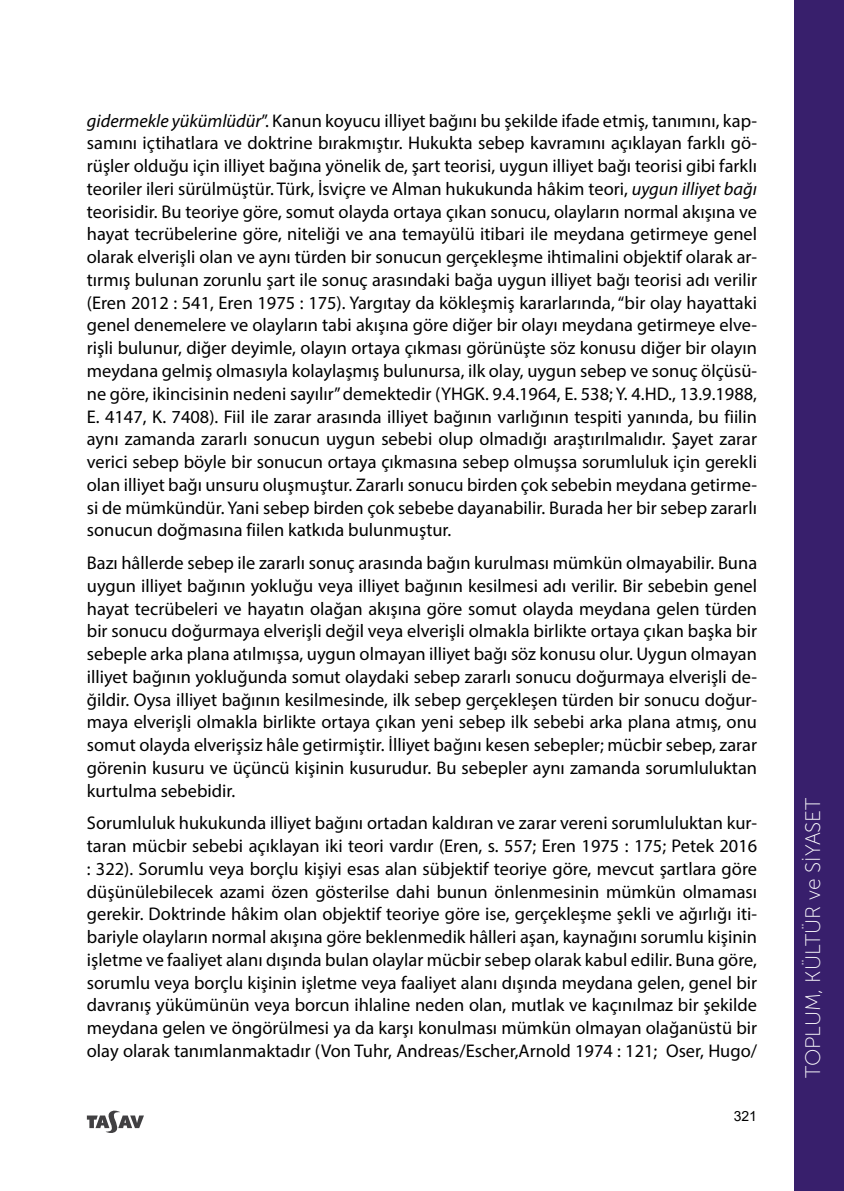
<style>
.page{position:relative;width:844px;height:1191px;background:#fff}
.page>*{position:absolute;margin:0;border:0;box-sizing:border-box;transform-origin:0 0}
.t1{font:21px "Museo Sans 100";color:#fff}
.t2{font:18.38px/22.8px "Myriad Pro";color:#000;text-align:justify}
.t3{font:14px "Arial";color:#000}
.s1{font-style:italic}
</style>
<div class="page">
<svg style="left:87px;top:1110px;width:57px;height:23px"></svg>
<div style="left:793px;top:0;width:50px;height:1191px;background:#381f6c"></div>
<p class="t2" style="left:87px;top:109px;width:671px"><span class="s1">gidermekle yükümlüdür</span>”. Kanun koyucu illiyet bağını bu şekilde ifade etmiş, tanımını, kap&shy;samını içtihatlara ve doktrine bırakmıştır. Hukukta sebep kavramını açıklayan farklı gö&shy;rüşler olduğu için illiyet bağına yönelik de, şart teorisi, uygun illiyet bağı teorisi gibi farklı teoriler ileri sürülmüştür. Türk, İsviçre ve Alman hukukunda hâkim teori, <span class="s1">uygun illiyet bağı </span>teorisidir. Bu teoriye göre, somut olayda ortaya çıkan sonucu, olayların normal akışına ve hayat tecrübelerine göre, niteliği ve ana temayülü itibari ile meydana getirmeye genel olarak elverişli olan ve aynı türden bir sonucun gerçekleşme ihtimalini objektif olarak ar&shy;tırmış bulunan zorunlu şart ile sonuç arasındaki bağa uygun illiyet bağı teorisi adı verilir (Eren 2012 : 541, Eren 1975 : 175). Yargıtay da kökleşmiş kararlarında, “bir olay hayattaki genel denemelere ve olayların tabi akışına göre diğer bir olayı meydana getirmeye elve&shy;rişli bulunur, diğer deyimle, olayın ortaya çıkması görünüşte söz konusu diğer bir olayın meydana gelmiş olmasıyla kolaylaşmış bulunursa, ilk olay, uygun sebep ve sonuç ölçüsü&shy;ne göre, ikincisinin nedeni sayılır” demektedir (YHGK. 9.4.1964, E. 538; Y. 4.HD., 13.9.1988, E. 4147, K. 7408). Fiil ile zarar arasında illiyet bağının varlığının tespiti yanında, bu fiilin aynı zamanda zararlı sonucun uygun sebebi olup olmadığı araştırılmalıdır. Şayet zarar verici sebep böyle bir sonucun ortaya çıkmasına sebep olmuşsa sorumluluk için gerekli olan illiyet bağı unsuru oluşmuştur. Zararlı sonucu birden çok sebebin meydana getirme&shy;si de mümkündür. Yani sebep birden çok sebebe dayanabilir. Burada her bir sebep zararlı sonucun doğmasına fiilen katkıda bulunmuştur.</p>
<p class="t2" style="left:87px;top:551px;width:671px">Bazı hâllerde sebep ile zararlı sonuç arasında bağın kurulması mümkün olmayabilir. Buna uygun illiyet bağının yokluğu veya illiyet bağının kesilmesi adı verilir. Bir sebebin genel hayat tecrübeleri ve hayatın olağan akışına göre somut olayda meydana gelen türden bir sonucu doğurmaya elverişli değil veya elverişli olmakla birlikte ortaya çıkan başka bir sebeple arka plana atılmışsa, uygun olmayan illiyet bağı söz konusu olur. Uygun olmayan illiyet bağının yokluğunda somut olaydaki sebep zararlı sonucu doğurmaya elverişli de&shy;ğildir. Oysa illiyet bağının kesilmesinde, ilk sebep gerçekleşen türden bir sonucu doğur&shy;maya elverişli olmakla birlikte ortaya çıkan yeni sebep ilk sebebi arka plana atmış, onu somut olayda elverişsiz hâle getirmiştir. İlliyet bağını kesen sebepler; mücbir sebep, zarar görenin kusuru ve üçüncü kişinin kusurudur. Bu sebepler aynı zamanda sorumluluktan kurtulma sebebidir.</p>
<p class="t2" style="left:87px;top:811px;width:671px">Sorumluluk hukukunda illiyet bağını ortadan kaldıran ve zarar vereni sorumluluktan kur&shy;taran mücbir sebebi açıklayan iki teori vardır (Eren, s. 557; Eren 1975 : 175; Petek 2016 : 322). Sorumlu veya borçlu kişiyi esas alan sübjektif teoriye göre, mevcut şartlara göre düşünülebilecek azami özen gösterilse dahi bunun önlenmesinin mümkün olmaması gerekir. Doktrinde hâkim olan objektif teoriye göre ise, gerçekleşme şekli ve ağırlığı iti&shy;bariyle olayların normal akışına göre beklenmedik hâlleri aşan, kaynağını sorumlu kişinin işletme ve faaliyet alanı dışında bulan olaylar mücbir sebep olarak kabul edilir. Buna göre, sorumlu veya borçlu kişinin işletme veya faaliyet alanı dışında meydana gelen, genel bir davranış yükümünün veya borcun ihlaline neden olan, mutlak ve kaçınılmaz bir şekilde meydana gelen ve öngörülmesi ya da karşı konulması mümkün olmayan olağanüstü bir olay olarak tanımlanmaktadır (Von Tuhr, Andreas/Escher,Arnold 1974 : 121; Oser, Hugo/</p>
<p class="t3" style="left:733px;top:1106px;width:25px">321</p>
<p class="t1" style="left:801px;top:1078px;width:282px;rotate:-90deg">TOPLUM, KÜLTÜR ve SİYASET</p>
</div>
